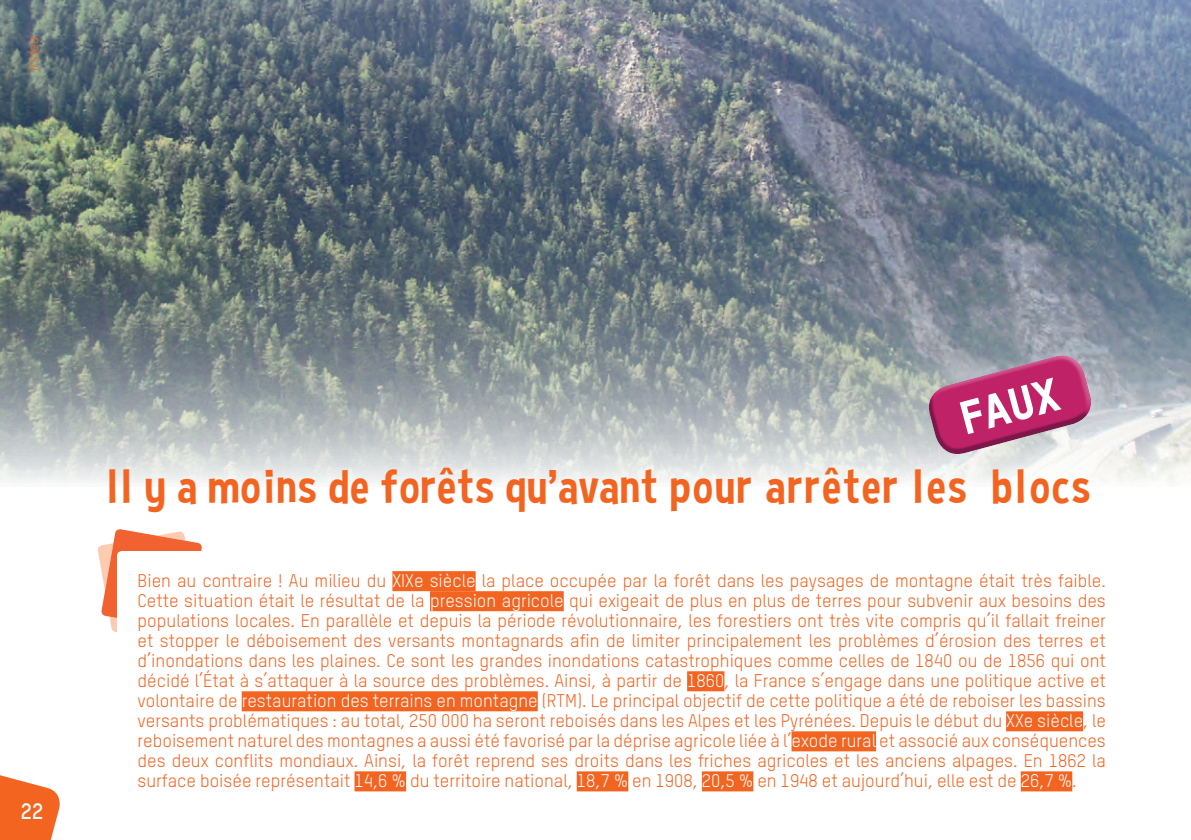
<style>
.page{position:relative;width:1191px;height:840px;background:#fff}
.page>*{position:absolute;margin:0;border:0;box-sizing:border-box;transform-origin:0 0}
.t1{font:48px "Curse Casual";letter-spacing:.02em;color:#f36421}
.t2{font:46px "TSTAR Headline";color:#fff}
.t3{font:700 22px "TSTAR";color:#fff}
.t4{font:18px/20px "TSTAR";color:#f36421;text-align:justify}
.t5{font:italic 14px "TSTAR";color:#f36421}
.s1{color:#fff}
</style>
<div class="page">
<img style="left:0;top:0;width:1191px;height:482px">
<svg style="left:922px;top:345px;width:178px;height:114px;background:#ba6e93"></svg>
<div style="left:392px;top:571px;width:83px;height:20px;background:#f36421"></div>
<div style="left:430px;top:591px;width:134px;height:20px;background:#f36421"></div>
<div style="left:687px;top:671px;width:37px;height:20px;background:#f36421"></div>
<div style="left:242px;top:691px;width:296px;height:20px;background:#f36421"></div>
<div style="left:1006px;top:711px;width:77px;height:20px;background:#f36421"></div>
<div style="left:791px;top:731px;width:85px;height:20px;background:#f36421"></div>
<div style="left:354px;top:771px;width:52px;height:20px;background:#f36421"></div>
<div style="left:577px;top:771px;width:51px;height:20px;background:#f36421"></div>
<div style="left:702px;top:771px;width:51px;height:20px;background:#f36421"></div>
<div style="left:1020px;top:771px;width:52px;height:20px;background:#f36421"></div>
<svg style="left:98px;top:529px;width:104px;height:102px"></svg>
<svg style="left:0;top:775px;width:60px;height:64px"></svg>
<div style="left:21px;top:801px;width:25px;height:20px;background:#f36421"></div>
<p class="t5" style="left:25px;top:71px;width:36px;rotate:-90deg">Irstea</p>
<p class="t3" style="left:21px;top:796px;width:24px">22</p>
<h2 class="t2" style="left:953px;top:391px;width:102px;rotate:-15deg">faux</h2>
<h1 class="t1" style="left:106px;top:458px;width:986px">Il y a moins de forêts qu’avant pour arrêter les blocs</h1>
<p class="t4" style="left:137px;top:570px;width:970px">Bien au contraire ! Au milieu du <span class="s1">XIXe siècle</span> la place occupée par la forêt dans les paysages de montagne était très faible.<br>Cette situation était le résultat de la <span class="s1">pression agricole</span> qui exigeait de plus en plus de terres pour subvenir aux besoins des populations locales. En parallèle et depuis la période révolutionnaire, les forestiers ont très vite compris qu’il fallait freiner et stopper le déboisement des versants montagnards afin de limiter principalement les problèmes d’érosion des terres et d’inondations dans les plaines. Ce sont les grandes inondations catastrophiques comme celles de 1840 ou de 1856 qui ont décidé l’État à s’attaquer à la source des problèmes. Ainsi, à partir de <span class="s1">1860</span>, la France s’engage dans une politique active et volontaire de <span class="s1">restauration des terrains en montagne</span> (RTM). Le principal objectif de cette politique a été de reboiser les bassins versants problématiques : au total, 250 000 ha seront reboisés dans les Alpes et les Pyrénées. Depuis le début du <span class="s1">XXe siècle</span>, le reboisement naturel des montagnes a aussi été favorisé par la déprise agricole liée à l’<span class="s1">exode rural</span> et associé aux conséquences des deux conflits mondiaux. Ainsi, la forêt reprend ses droits dans les friches agricoles et les anciens alpages. En 1862 la surface boisée représentait <span class="s1">14,6 %</span> du territoire national, <span class="s1">18,7 %</span> en 1908, <span class="s1">20,5 %</span> en 1948 et aujourd’hui, elle est de <span class="s1">26,7 %</span>.</p>
</div>
